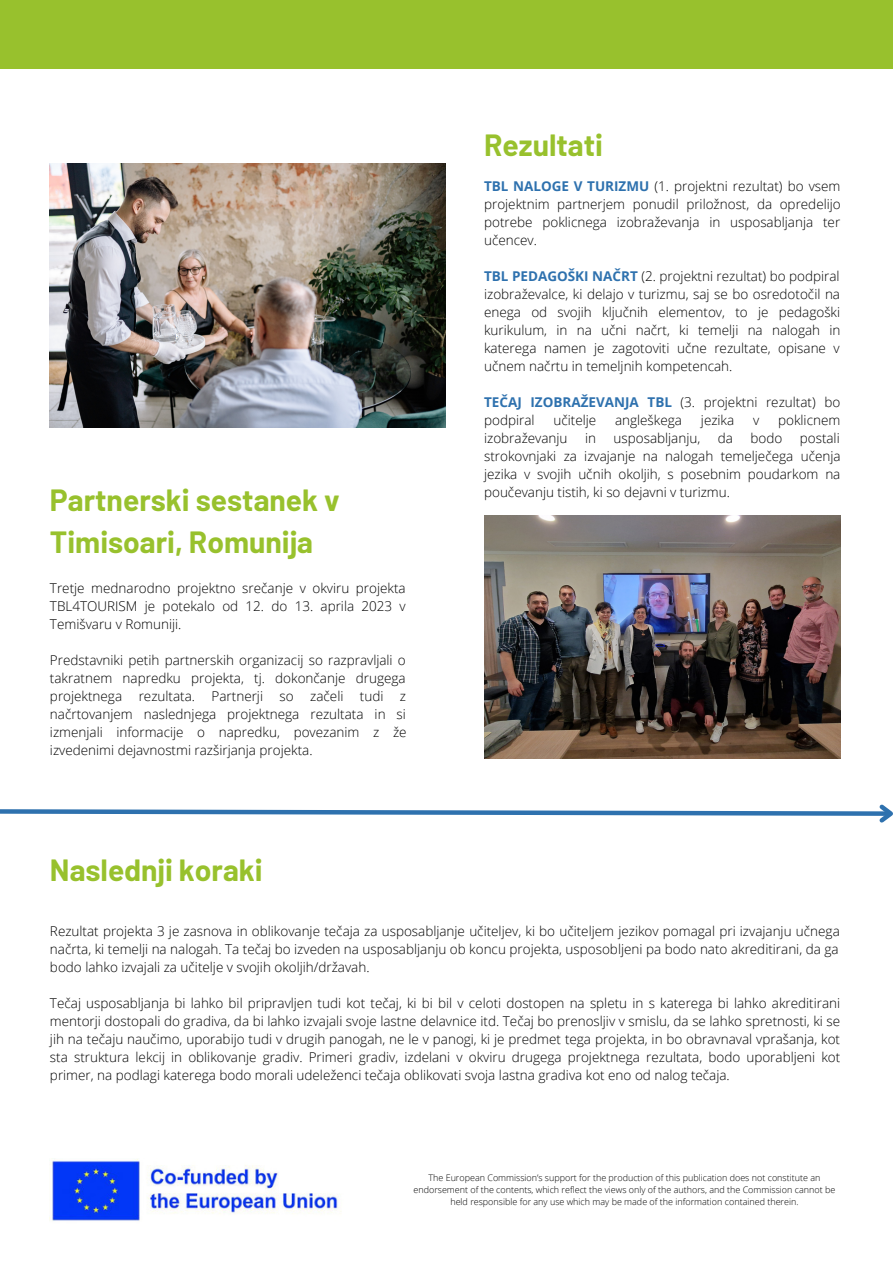
<style>
.page{position:relative;width:893px;height:1264px;background:#fff}
.page>*{position:absolute;margin:0;border:0;box-sizing:border-box;transform-origin:0 0}
.t1{font:700 30px/41.5px "Barlow";color:#98c12d}
.t2{font:300 13.5px/18px "Open Sans";color:#000;text-align:justify}
.t3{font:300 9px/12px "Open Sans";color:#000;text-align:center}
.s1{font-weight:700;color:#2e71ae}
</style>
<div class="page">
<div style="left:0;top:0;width:892px;height:69px;background:#98c12d"></div>
<img style="left:50px;top:163px;width:396px;height:264px">
<img style="left:484px;top:515px;width:356px;height:243px">
<svg style="left:0;top:804px;width:892px;height:19px"></svg>
<img style="left:50px;top:1158px;width:291px;height:63px">
<p class="t1" style="left:50px;top:478px;width:291px">Partnerski sestanek v<br>Timisoari, Romunija</p>
<p class="t2" style="left:50px;top:579px;width:357px">Tretje mednarodno projektno srečanje v okviru projekta TBL4TOURISM je potekalo od 12. do 13. aprila 2023 v Temišvaru v Romuniji.</p>
<p class="t2" style="left:50px;top:650px;width:358px">Predstavniki petih partnerskih organizacij so razpravljali o takratnem napredku projekta, tj. dokončanje drugega projektnega rezultata. Partnerji so začeli tudi z načrtovanjem naslednjega projektnega rezultata in si izmenjali informacije o napredku, povezanim z že izvedenimi dejavnostmi razširjanja projekta.</p>
<p class="t1" style="left:50px;top:847px;width:214px">Naslednji koraki</p>
<p class="t1" style="left:484px;top:123px;width:120px">Rezultati</p>
<p class="t2" style="left:484px;top:176px;width:358px"><span class="s1">TBL NALOGE V TURIZMU</span> (1. projektni rezultat) bo vsem projektnim partnerjem ponudil priložnost, da opredelijo potrebe poklicnega izobraževanja in usposabljanja ter učencev.</p>
<p class="t2" style="left:484px;top:266px;width:358px"><span class="s1">TBL PEDAGOŠKI NAČRT</span> (2. projektni rezultat) bo podpiral izobraževalce, ki delajo v turizmu, saj se bo osredotočil na enega od svojih ključnih elementov, to je pedagoški kurikulum, in na učni načrt, ki temelji na nalogah in katerega namen je zagotoviti učne rezultate, opisane v učnem načrtu in temeljnih kompetencah.</p>
<p class="t2" style="left:484px;top:392px;width:357px"><span class="s1">TEČAJ IZOBRAŽEVANJA TBL</span> (3. projektni rezultat) bo podpiral</p>
<p class="t2" style="left:553px;top:410px;width:44px">učitelje</p>
<p class="t2" style="left:615px;top:410px;width:68px">angleškega</p>
<p class="t2" style="left:701px;top:410px;width:35px">jezika</p>
<p class="t2" style="left:753px;top:410px;width:8px">v</p>
<p class="t2" style="left:778px;top:410px;width:64px">poklicnem</p>
<p class="t2" style="left:484px;top:428px;width:85px">izobraževanju</p>
<p class="t2" style="left:585px;top:428px;width:12px">in</p>
<p class="t2" style="left:613px;top:428px;width:88px">usposabljanju,</p>
<p class="t2" style="left:717px;top:428px;width:17px">da</p>
<p class="t2" style="left:750px;top:428px;width:33px">bodo</p>
<p class="t2" style="left:484px;top:428px;width:358px;text-indent:316px">postali strokovnjaki za izvajanje na nalogah temelječega učenja jezika v svojih učnih okoljih, s posebnim poudarkom na poučevanju tistih, ki so dejavni v turizmu.</p>
<p class="t2" style="left:50px;top:921px;width:791px">Rezultat projekta 3 je zasnova in oblikovanje tečaja za usposabljanje učiteljev, ki bo učiteljem jezikov pomagal pri izvajanju učnega načrta, ki temelji na nalogah. Ta tečaj bo izveden na usposabljanju ob koncu projekta, usposobljeni pa bodo nato akreditirani, da ga bodo lahko izvajali za učitelje v svojih okoljih/državah.</p>
<p class="t2" style="left:50px;top:993px;width:791px">Tečaj usposabljanja bi lahko bil pripravljen tudi kot tečaj, ki bi bil v celoti dostopen na spletu in s katerega bi lahko akreditirani mentorji dostopali do gradiva, da bi lahko izvajali svoje lastne delavnice itd. Tečaj bo prenosljiv v smislu, da se lahko spretnosti, ki se jih na tečaju naučimo, uporabijo tudi v drugih panogah, ne le v panogi, ki je predmet tega projekta, in bo obravnaval vprašanja, kot sta struktura lekcij in oblikovanje gradiv. Primeri gradiv, izdelani v okviru drugega projektnega rezultata, bodo uporabljeni kot primer, na podlagi katerega bodo morali udeleženci tečaja oblikovati svoja lastna gradiva kot eno od nalog tečaja.</p>
<p class="t3" style="left:413px;top:1171px;width:423px">The European Commission’s support for the production of this publication does not constitute an endorsement of the contents, which reflect the views only of the authors, and the Commission cannot be held responsible for any use which may be made of the information contained therein.</p>
</div>
